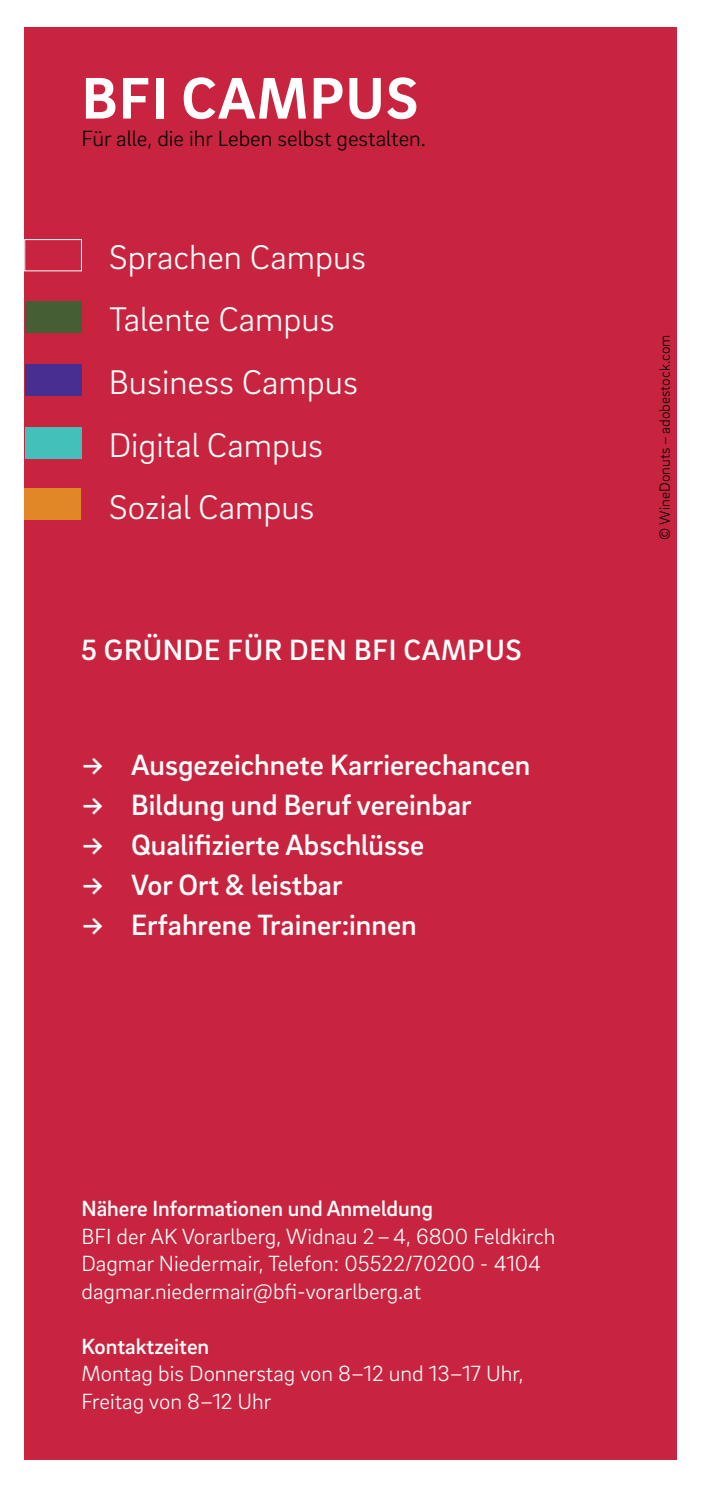
<style>
.page{position:relative;width:709px;height:1489px;background:#fff}
.page>*{position:absolute;margin:0;border:0;box-sizing:border-box;transform-origin:0 0}
.t1{font:700 60px "Brix Sans";letter-spacing:.025em;color:#fff}
.t2{font:300 35px/62.5px "Brix Sans";color:#fff}
.t3{font:500 30px "Brix Sans";color:#fff}
.t4{font:500 30px "Brix Sans";letter-spacing:.025em;color:#fff}
.t5{font:300 22.5px/27.5px "Brix Sans";color:#fff}
.t6{font:300 22.5px "Brix Sans";color:#000}
.t7{font:300 15px "Brix Sans";color:#000}
.s1{font-weight:500}
</style>
<div class="page">
<div style="left:25px;top:28px;width:652px;height:1431px;background:#c9243f"></div>
<div style="left:24px;top:239px;width:58px;height:32px;border:1px solid #fff"></div>
<div style="left:25px;top:427px;width:56px;height:31px;background:#43c0b9"></div>
<div style="left:25px;top:302px;width:56px;height:31px;background:#455e34"></div>
<div style="left:25px;top:364px;width:56px;height:32px;background:#472f92"></div>
<div style="left:25px;top:489px;width:56px;height:31px;background:#e18727"></div>
<p class="t1" style="left:82px;top:59px;width:338px">BFI CAMPUS</p>
<p class="t6" style="left:81px;top:124px;width:346px">Für alle, die ihr Leben selbst gestalten.</p>
<p class="t2" style="left:109px;top:225px;width:259px">Sprachen Campus<br>Talente Campus<br>Business Campus<br>Digital Campus</p>
<p class="t2" style="left:109px;top:474px;width:207px">Sozial Campus</p>
<p class="t4" style="left:81px;top:630px;width:442px">5 GRÜNDE FÜR DEN BFI CAMPUS</p>
<p class="t3" style="left:81px;top:745px;width:450px">→ Ausgezeichnete Karrierechancen</p>
<p class="t3" style="left:81px;top:785px;width:392px">→ Bildung und Beruf vereinbar</p>
<p class="t3" style="left:81px;top:825px;width:344px">→ Qualifizierte Abschlüsse</p>
<p class="t3" style="left:81px;top:865px;width:262px">→ Vor Ort &amp; leistbar</p>
<p class="t3" style="left:81px;top:905px;width:337px">→ Erfahrene Trainer:innen</p>
<p class="t7" style="left:655px;top:539px;width:206px;rotate:-90deg">© WineDonuts –adobestock.com</p>
<p class="t5" style="left:81px;top:1193px;width:475px"><span class="s1">Nähere Informationen und Anmeldung<br></span>BFI der AK Vorarlberg, Widnau 2–4, 6800 Feldkirch Dagmar Niedermair, Telefon: 05522/70200 - 4104 dagmar.niedermair@bfi-vorarlberg.at</p>
<p class="t5" style="left:81px;top:1331px;width:444px"><span class="s1">Kontaktzeiten<br></span>Montag bis Donnerstag von 8–12 und 13–17 Uhr,<br>Freitag von 8–12 Uhr</p>
</div>
